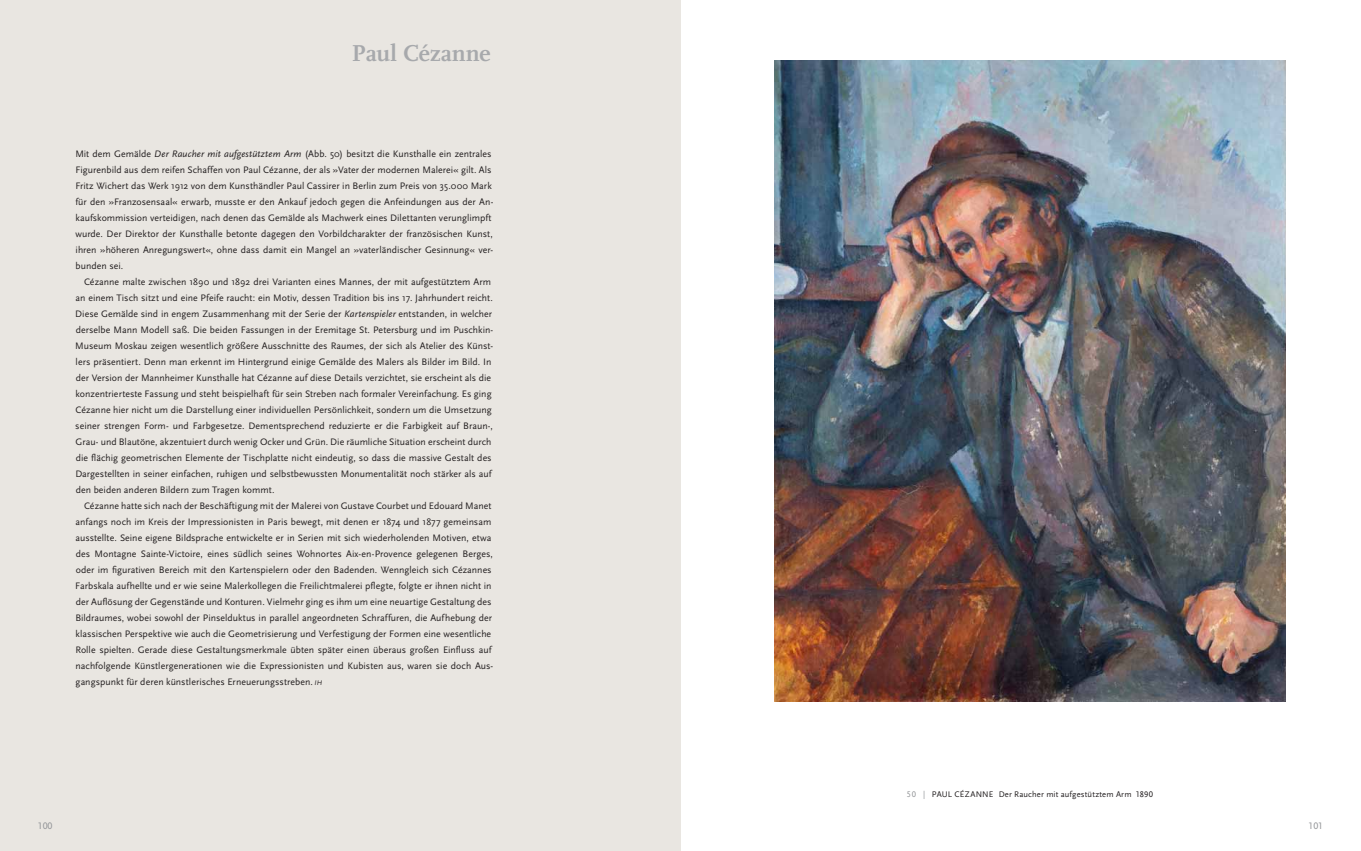
<style>
.page{position:relative;width:1361px;height:851px;background:#fff}
.page>*{position:absolute;margin:0;border:0;box-sizing:border-box;transform-origin:0 0}
.t1{font:700 24px "FF Scala";letter-spacing:-.005em;color:#a7a9ac}
.t2{font:9.8px/16px "Scala Sans";color:#231f20}
.t3{font:9.8px "Scala Sans Caps";color:#939598}
.t4{font:8.5px "Scala Sans";letter-spacing:.02em;color:#231f20}
.s1{font-style:italic}
.s2{font-style:italic;font-size:7px}
.s3{font-family:"Scala Sans Caps";color:#939598}
.s4{font-family:"Scala Sans Caps"}
</style>
<div class="page">
<div style="left:0;top:0;width:680px;height:850px;background:#e9e6e1"></div>
<img style="left:775px;top:61px;width:510px;height:640px">
<h1 class="t1" style="left:352px;top:41px;width:140px">Paul Cézanne</h1>
<p class="t2" style="left:75px;top:146px;width:419px">Mit dem Gemälde <span class="s1">Der Raucher mit aufgestütztem Arm</span> (Abb. 50) besitzt die Kunsthalle ein zentrales Figurenbild aus dem reifen Schaffen von Paul Cézanne, der als »Vater der modernen Malerei« gilt. Als Fritz Wichert das Werk 1912 von dem Kunsthändler Paul Cassirer in Berlin zum Preis von 35.000 Mark für den »Franzosensaal« erwarb, musste er den Ankauf jedoch gegen die Anfeindungen aus der An&shy;kaufskommission verteidigen, nach denen das Gemälde als Machwerk eines Dilettanten verunglimpft wurde. Der Direktor der Kunsthalle betonte dagegen den Vorbildcharakter der französischen Kunst, ihren »höheren Anregungswert«, ohne dass damit ein Mangel an »vaterländischer Gesinnung« ver&shy;bunden sei.</p>
<p class="t2" style="left:75px;top:274px;width:419px;text-indent:9px">Cézanne malte zwischen 1890 und 1892 drei Varianten eines Mannes, der mit aufgestütztem Arm an einem Tisch sitzt und eine Pfeife raucht: ein Motiv, dessen Tradition bis ins 17. Jahrhundert reicht.<br>Diese Gemälde sind in engem Zusammenhang mit der Serie der <span class="s1">Kartenspieler</span> entstanden, in welcher derselbe Mann Modell saß. Die beiden Fassungen in der Eremitage St. Petersburg und im Puschkin-Museum Moskau zeigen wesentlich größere Ausschnitte des Raumes, der sich als Atelier des Künst&shy;lers präsentiert. Denn man erkennt im Hintergrund einige Gemälde des Malers als Bilder im Bild. In der Version der Mannheimer Kunsthalle hat Cézanne auf diese Details verzichtet, sie erscheint als die konzentrierteste Fassung und steht beispielhaft für sein Streben nach formaler Vereinfachung. Es ging Cézanne hier nicht um die Darstellung einer individuellen Persönlichkeit, sondern um die Umsetzung seiner strengen Form- und Farbgesetze. Dementsprechend reduzierte er die Farbigkeit auf Braun-, Grau- und Blautöne, akzentuiert durch wenig Ocker und Grün. Die räumliche Situation erscheint durch die flächig geometrischen Elemente der Tischplatte nicht eindeutig, so dass die massive Gestalt des Dargestellten in seiner einfachen, ruhigen und selbstbewussten Monumentalität noch stärker als auf den beiden anderen Bildern zum Tragen kommt.</p>
<p class="t2" style="left:75px;top:498px;width:419px;text-indent:9px">Cézanne hatte sich nach der Beschäftigung mit der Malerei von Gustave Courbet und Edouard Manet anfangs noch im Kreis der Impressionisten in Paris bewegt, mit denen er 1874 und 1877 gemeinsam ausstellte. Seine eigene Bildsprache entwickelte er in Serien mit sich wiederholenden Motiven, etwa des Montagne Sainte-Victoire, eines südlich seines Wohnortes Aix-en-Provence gelegenen Berges, oder im figurativen Bereich mit den Kartenspielern oder den Badenden. Wenngleich sich Cézannes Farbskala aufhellte und er wie seine Malerkollegen die Freilichtmalerei pflegte, folgte er ihnen nicht in der Auflösung der Gegenstände und Konturen. Vielmehr ging es ihm um eine neuartige Gestaltung des Bildraumes, wobei sowohl der Pinselduktus in parallel angeordneten Schraffuren, die Aufhebung der klassischen Perspektive wie auch die Geometrisierung und Verfestigung der Formen eine wesentliche Rolle spielten. Gerade diese Gestaltungsmerkmale übten später einen überaus großen Einfluss auf nachfolgende Künstlergenerationen wie die Expressionisten und Kubisten aus, waren sie doch Aus&shy;gangspunkt für deren künstlerisches Erneuerungsstreben. <span class="s2">IH</span></p>
<p class="t4" style="left:907px;top:789px;width:248px"><span class="s3">50 |</span> PAUL CÉZANNE Der Raucher mit aufgestütztem Arm <span class="s4">1890</span></p>
<p class="t3" style="left:38px;top:822px;width:16px">100</p>
<p class="t3" style="left:1308px;top:822px;width:16px">101</p>
</div>
